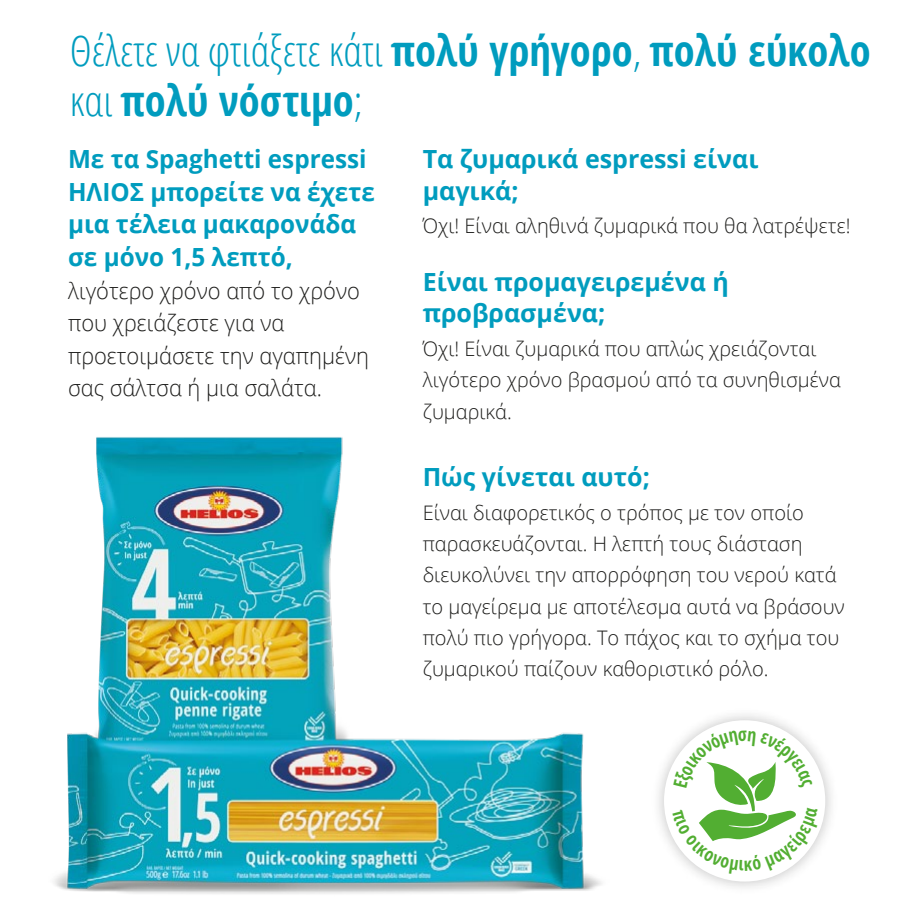
<style>
.page{position:relative;width:922px;height:922px;background:#fff}
.page>*{position:absolute;margin:0;border:0;box-sizing:border-box;transform-origin:0 0}
.t1{font:700 42.5px/49.5px "Open Sans Condensed";color:#009cbe}
.t2{font:700 25px/32.5px "Open Sans";color:#009cbe}
.t3{font:300 22.5px/32.5px "Open Sans";color:#1d1d1b}
.t4{font:300 20px/31.2px "Open Sans";color:#1d1d1b}
.s1{font-weight:300}
</style>
<div class="page">
<img style="left:54px;top:437px;width:548px;height:457px">
<img style="left:658px;top:714px;width:173px;height:174px">
<div style="left:663px;top:720px;width:162px;height:161px;background:#fff;border-radius:50%"></div>
<svg style="left:672px;top:730px;width:146px;height:144px"></svg>
<h1 class="t1" style="left:70px;top:25px;width:802px"><span class="s1">Θέλετε να φτιάξετε κάτι</span> πολύ γρήγορο<span class="s1">,</span> πολύ εύκολο <span class="s1">και</span> πολύ νόστιμο<span class="s1">;</span></h1>
<p class="t2" style="left:68px;top:142px;width:308px">Με τα Spaghetti espressi<br>ΗΛΙΟΣ μπορείτε να έχετε μια τέλεια μακαρονάδα σε μόνο 1,5 λεπτό,</p>
<p class="t3" style="left:68px;top:273px;width:302px">λιγότερο χρόνο από το χρόνο που χρειάζεστε για να προετοιμάσετε την αγαπημένη σας σάλτσα ή μια σαλάτα.</p>
<p class="t2" style="left:422px;top:143px;width:337px;line-height:31.2px">Τα ζυμαρικά espressi είναι μαγικά;</p>
<p class="t4" style="left:422px;top:210px;width:429px">Όχι! Είναι αληθινά ζυμαρικά που θα λατρέψετε!</p>
<p class="t2" style="left:422px;top:265px;width:307px;line-height:31.2px">Είναι προμαγειρεμένα ή προβρασμένα;</p>
<p class="t4" style="left:422px;top:332px;width:419px">Όχι! Είναι ζυμαρικά που απλώς χρειάζονται λιγότερο χρόνο βρασμού από τα συνηθισμένα ζυμαρικά.</p>
<p class="t2" style="left:422px;top:460px;width:229px">Πώς γίνεται αυτό;</p>
<p class="t4" style="left:422px;top:496px;width:423px">Είναι διαφορετικός ο τρόπος με τον οποίο παρασκευάζονται. Η λεπτή τους διάσταση διευκολύνει την απορρόφηση του νερού κατά το μαγείρεμα με αποτέλεσμα αυτά να βράσουν πολύ πιο γρήγορα. Το πάχος και το σχήμα του ζυμαρικού παίζουν καθοριστικό ρόλο.</p>
</div>
